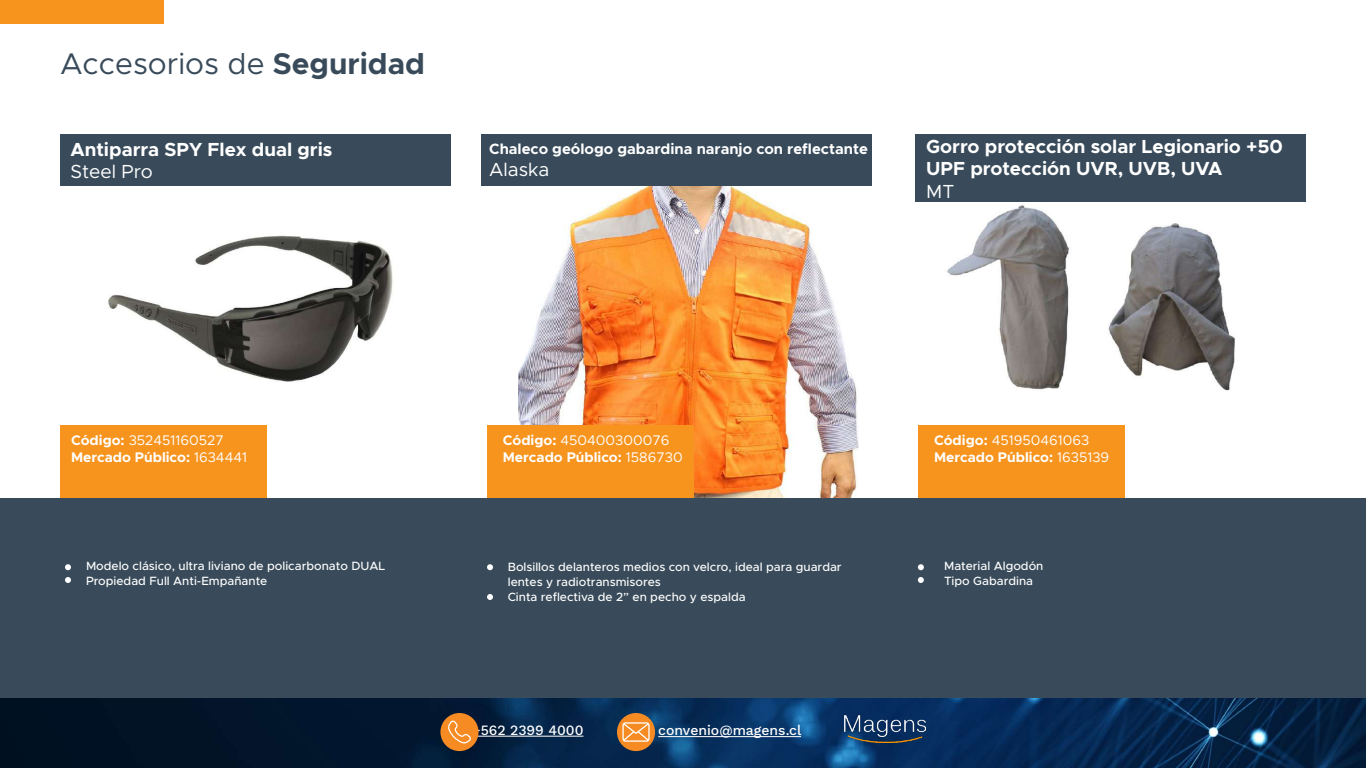
<style>
.page{position:relative;width:1366px;height:768px;background:#fff}
.page>*{position:absolute;margin:0;border:0;box-sizing:border-box;transform-origin:0 0}
.t1{font:30px "Metropolis";color:#394b5a}
.t2{font:700 19px/22.8px "Metropolis";color:#fff}
.t3{font:19px "Metropolis";color:#fff}
.t4{font:700 15px "Metropolis";color:#fff}
.t5{font:700 14px/16.8px "Metropolis";color:#fff}
.t6{font:500 14px "Work Sans";color:#fff}
.t7{font:500 12px/15px "Metropolis";color:#fff}
.s1{font-weight:700}
.s2{font-weight:400}
</style>
<div class="page">
<img style="left:0;top:698px;width:1366px;height:70px">
<div style="left:617px;top:713px;width:38px;height:38px;background:#f58b22;border-radius:50%"></div>
<svg style="left:622px;top:722px;width:28px;height:20px"></svg>
<hr style="left:658px;top:736px;width:143px;height:1px;background:#fff">
<hr style="left:450px;top:736px;width:133px;height:1px;background:#fff">
<div style="left:440px;top:713px;width:39px;height:38px;background:#f58b22;border-radius:50%"></div>
<svg style="left:448px;top:720px;width:23px;height:23px"></svg>
<img style="left:845px;top:716px;width:81px;height:27px">
<img style="left:518px;top:185px;width:341px;height:313px">
<img style="left:947px;top:205px;width:122px;height:185px">
<img style="left:1108px;top:223px;width:127px;height:168px">
<div style="left:60px;top:134px;width:390px;height:51px;background:#394b5a"></div>
<div style="left:482px;top:134px;width:390px;height:51px;background:#394b5a"></div>
<div style="left:915px;top:134px;width:390px;height:68px;background:#394b5a"></div>
<img style="left:108px;top:235px;width:285px;height:147px">
<div style="left:60px;top:425px;width:207px;height:98px;background:#f7941e"></div>
<div style="left:487px;top:425px;width:207px;height:98px;background:#f7941e"></div>
<div style="left:918px;top:425px;width:207px;height:98px;background:#f7941e"></div>
<div style="left:0;top:498px;width:1366px;height:200px;background:#394b5a"></div>
<div style="left:0;top:0;width:163px;height:24px;background:#f7941e"></div>
<svg style="left:65px;top:564px;width:6px;height:6px"></svg>
<svg style="left:65px;top:577px;width:6px;height:6px"></svg>
<svg style="left:487px;top:564px;width:6px;height:6px"></svg>
<svg style="left:487px;top:594px;width:6px;height:6px"></svg>
<svg style="left:918px;top:564px;width:6px;height:6px"></svg>
<svg style="left:918px;top:577px;width:6px;height:6px"></svg>
<h1 class="t1" style="left:60px;top:45px;width:366px">Accesorios de <span class="s1">Seguridad</span></h1>
<h2 class="t2" style="left:71px;top:138px;width:263px">Antiparra SPY Flex dual gris</h2>
<h2 class="t3" style="left:71px;top:160px;width:84px">Steel Pro</h2>
<p class="t4" style="left:489px;top:139px;width:380px">Chaleco geólogo gabardina naranjo con reflectante</p>
<h2 class="t3" style="left:489px;top:158px;width:62px">Alaska</h2>
<h2 class="t2" style="left:926px;top:135px;width:358px">Gorro protección solar Legionario +50<br>UPF protección UVR, UVB, UVA</h2>
<h2 class="t3" style="left:926px;top:180px;width:30px">MT</h2>
<p class="t5" style="left:71px;top:432px;width:178px">Código: <span class="s2">352451160527<br></span>Mercado Público: <span class="s2">1634441</span></p>
<p class="t5" style="left:503px;top:432px;width:181px">Código: <span class="s2">450400300076<br></span>Mercado Público: <span class="s2">1586730</span></p>
<p class="t5" style="left:934px;top:432px;width:177px">Código: <span class="s2">451950461063<br></span>Mercado Público: <span class="s2">1635139</span></p>
<p class="t7" style="left:86px;top:559px;width:301px">Modelo clásico, ultra liviano de policarbonato DUAL<br>Propiedad Full Anti-Empañante</p>
<p class="t7" style="left:508px;top:559px;width:335px">Bolsillos delanteros medios con velcro, ideal para guardar lentes y radiotransmisores<br>Cinta reflectiva de 2” en pecho y espalda</p>
<p class="t7" style="left:944px;top:559px;width:101px">Material Algodón<br>Tipo Gabardina</p>
<p class="t6" style="left:472px;top:719px;width:113px">+562 2399 4000</p>
<p class="t6" style="left:658px;top:720px;width:145px">convenio@magens.cl</p>
</div>
